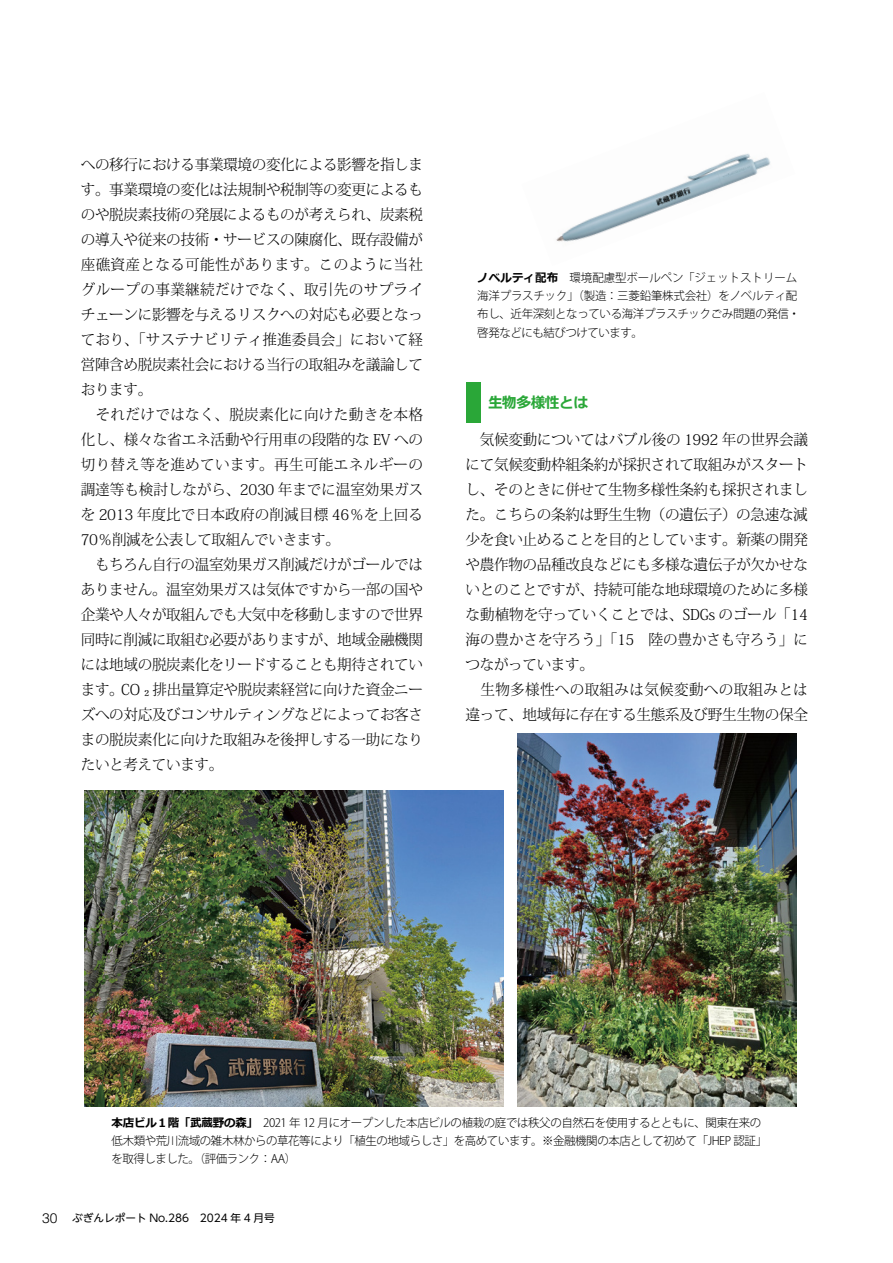
<style>
.page{position:relative;width:893px;height:1263px;background:#fff}
.page>*{position:absolute;margin:0;border:0;box-sizing:border-box;transform-origin:0 0}
.t1{font:300 14.85px/25px "Koz Min Pr 6 N";letter-spacing:-.025em;color:#000}
.t2{font:700 14.85px "Meiryo";letter-spacing:-.025em;color:#2aa738}
.t3{font:300 11.7px/18px "Koz Go Pr 6 N";letter-spacing:-.035em;color:#000}
.t4{font:10.65px "UD Shin Go NT Pro";color:#000}
.s1{font-family:"Adobe Myungjo Std";font-weight:500}
.s2{font-family:"Meiryo";font-weight:700}
.s3{font-family:"Helvetica LT Std";font-weight:300;font-size:13.8px}
</style>
<div class="page">
<img style="left:556px;top:153px;width:215px;height:89px">
<div style="left:466px;top:382px;width:14px;height:41px;background:#2aa738"></div>
<img style="left:518px;top:734px;width:279px;height:372px">
<img style="left:84px;top:791px;width:419px;height:315px">
<p class="t1" style="left:81px;top:153px;width:344px">への移行における事業環境の変化による影響を指します。事業環境の変化は法規制や税制等の変更によるものや脱炭素技術の発展によるものが考えられ、炭素税の導入や従来の技術・サービスの陳腐化、既存設備が座礁資産となる可能性があります。このように当社グループの事業継続だけでなく、取引先のサプライチェーンに影響を与えるリスクへの対応も必要となっており、「サステナビリティ推進委員会」において経営陣含め脱炭素社会における当行の取組みを議論しております。<br>　それだけではなく、脱炭素化に向けた動きを本格化し、様々な省エネ活動や行用車の段階的な EV への切り替え等を進めています。再生可能エネルギーの調達等も検討しながら、2030 年までに温室効果ガスを 2013 年度比で日本政府の削減目標 46％を上回る<br>70％削減を公表して取組んでいきます。<br>　もちろん自行の温室効果ガス削減だけがゴールではありません。温室効果ガスは気体ですから一部の国や企業や人々が取組んでも大気中を移動しますので世界同時に削減に取組む必要がありますが、地域金融機関には地域の脱炭素化をリードすることも期待されています。CO <span class="s1">₂</span>排出量算定や脱炭素経営に向けた資金ニーズへの対応及びコンサルティングなどによってお客さまの脱炭素化に向けた取組みを後押しする一助になりたいと考えています。</p>
<p class="t3" style="left:477px;top:269px;width:324px"><span class="s2">ノベルティ配布　</span>環境配慮型ボールペン「ジェットストリーム海洋プラスチック」（製造：三菱鉛筆株式会社）をノベルティ配布し、近年深刻となっている海洋プラスチックごみ問題の発信・啓発などにも結びつけています。</p>
<p class="t2" style="left:488px;top:392px;width:101px">生物多様性とは</p>
<p class="t1" style="left:466px;top:427px;width:358px">　気候変動についてはバブル後の 1992 年の世界会議にて気候変動枠組条約が採択されて取組みがスタートし、そのときに併せて生物多様性条約も採択されました。こちらの条約は野生生物（の遺伝子）の急速な減少を食い止めることを目的としています。新薬の開発や農作物の品種改良などにも多様な遺伝子が欠かせないとのことですが、持続可能な地球環境のために多様な動植物を守っていくことでは、SDGs のゴール「14　海の豊かさを守ろう」「15　陸の豊かさも守ろう」につながっています。<br>　生物多様性への取組みは気候変動への取組みとは違って、地域毎に存在する生態系及び野生生物の保全</p>
<p class="t3" style="left:112px;top:1113px;width:657px"><span class="s2">本店ビル１階「武蔵野の森」　</span>2021 年 12 月にオープンした本店ビルの植栽の庭では秩父の自然石を使用するとともに、関東在来の低木類や荒川流域の雑木林からの草花等により「植生の地域らしさ」を高めています。※金融機関の本店として初めて「JHEP 認証」を取得しました。（評価ランク：AA）</p>
<p class="t4" style="left:42px;top:1210px;width:234px"><span class="s3">30</span> ぶぎんレポート No.286　2024 年 4 月号</p>
</div>
